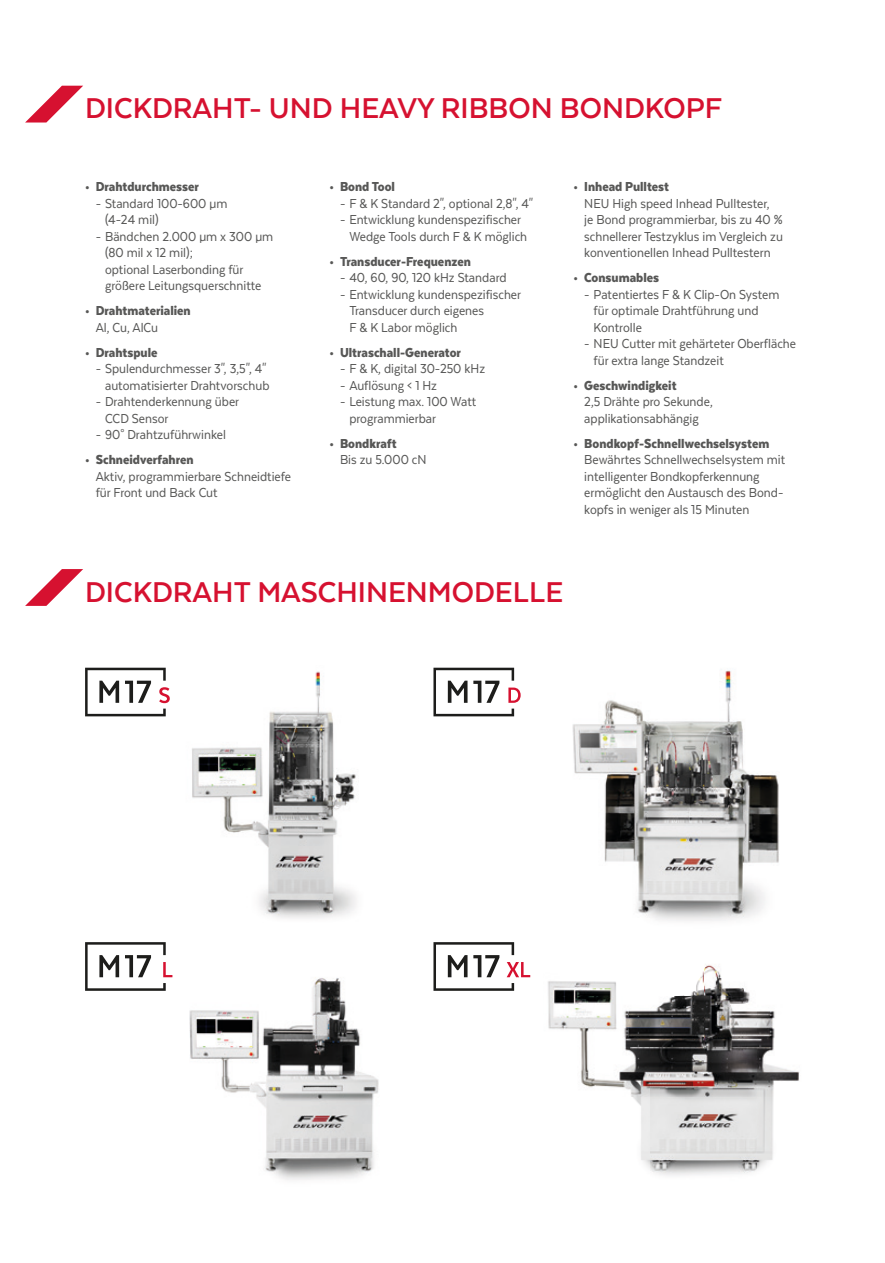
<style>
.page{position:relative;width:885px;height:1263px;background:#fff}
.page>*{position:absolute;margin:0;border:0;box-sizing:border-box;transform-origin:0 0}
.t1{font:700 33px "Texta";color:#d61130}
.t2{font:15px/16.5px "Texta Narrow";color:#575756}
.t3{font:900 15px "Texta Narrow";color:#575756}
</style>
<div class="page">
<svg style="left:25px;top:86px;width:58px;height:37px"></svg>
<img style="left:189px;top:977px;width:190px;height:203px">
<img style="left:192px;top:671px;width:164px;height:248px">
<img style="left:572px;top:670px;width:207px;height:251px">
<img style="left:548px;top:965px;width:252px;height:211px">
<svg style="left:85px;top:668px;width:85px;height:48px"></svg>
<svg style="left:433px;top:668px;width:87px;height:48px"></svg>
<svg style="left:85px;top:942px;width:87px;height:49px"></svg>
<svg style="left:433px;top:942px;width:97px;height:49px"></svg>
<svg style="left:25px;top:569px;width:58px;height:37px"></svg>
<h1 class="t1" style="left:85px;top:91px;width:638px">DICKDRAHT- UND HEAVY RIBBON BONDKOPF</h1>
<p class="t3" style="left:85px;top:179px;width:115px">• Drahtdurchmesser</p>
<p class="t2" style="left:105px;top:195px;width:124px;text-indent:-9px">- Standard 100-600 µm (4-24 mil)</p>
<p class="t2" style="left:105px;top:228px;width:170px;text-indent:-9px">- Bändchen 2.000 µm x 300 µm (80 mil x 12 mil);<br>optional Laserbonding für größere Leitungsquerschnitte</p>
<p class="t3" style="left:85px;top:303px;width:107px">• Drahtmaterialien</p>
<p class="t2" style="left:96px;top:319px;width:64px">Al, Cu, AlCu</p>
<p class="t3" style="left:85px;top:344px;width:74px">• Drahtspule</p>
<p class="t2" style="left:96px;top:360px;width:175px;text-align:right">- Spulendurchmesser 3", 3,5", 4" automatisierter Drahtvorschub</p>
<p class="t2" style="left:105px;top:393px;width:135px;text-indent:-9px">- Drahtenderkennung über<br>CCD Sensor</p>
<p class="t2" style="left:96px;top:426px;width:132px">- 90° Drahtzuführwinkel</p>
<p class="t3" style="left:85px;top:452px;width:110px">• Schneidverfahren</p>
<p class="t2" style="left:96px;top:468px;width:197px">Aktiv, programmierbare Schneidtiefe für Front und Back Cut</p>
<p class="t3" style="left:329px;top:179px;width:67px">• Bond Tool</p>
<p class="t2" style="left:340px;top:195px;width:195px">- F &amp; K Standard 2", optional 2,8", 4"</p>
<p class="t2" style="left:349px;top:211px;width:179px;text-indent:-9px">- Entwicklung kundenspezifischer<br>Wedge Tools durch F &amp; K möglich</p>
<p class="t3" style="left:329px;top:253px;width:143px">• Transducer-Frequenzen</p>
<p class="t2" style="left:340px;top:269px;width:168px">- 40, 60, 90, 120 kHz Standard</p>
<p class="t2" style="left:349px;top:286px;width:173px;text-indent:-9px">- Entwicklung kundenspezifischer<br>Transducer durch eigenes<br>F &amp; K Labor möglich</p>
<p class="t3" style="left:329px;top:344px;width:133px">• Ultraschall-Generator</p>
<p class="t2" style="left:340px;top:360px;width:146px">- F &amp; K, digital 30-250 kHz</p>
<p class="t2" style="left:340px;top:377px;width:98px">- Auflösung &lt; 1 Hz</p>
<p class="t2" style="left:349px;top:393px;width:128px;text-indent:-9px">- Leistung max. 100 Watt programmierbar</p>
<p class="t3" style="left:329px;top:435px;width:69px">• Bondkraft</p>
<p class="t2" style="left:340px;top:451px;width:88px">Bis zu 5.000 cN</p>
<p class="t3" style="left:573px;top:179px;width:97px">• Inhead Pulltest</p>
<p class="t2" style="left:584px;top:195px;width:200px">NEU High speed Inhead Pulltester,<br>je Bond programmierbar, bis zu 40 % schnellerer Testzyklus im Vergleich zu konventionellen Inhead Pulltestern</p>
<p class="t3" style="left:573px;top:270px;width:87px">• Consumables</p>
<p class="t2" style="left:593px;top:286px;width:187px;text-indent:-9px">- Patentiertes F &amp; K Clip-On System für optimale Drahtführung und<br>Kontrolle</p>
<p class="t2" style="left:593px;top:335px;width:204px;text-indent:-9px">- NEU Cutter mit gehärteter Oberfläche für extra lange Standzeit</p>
<p class="t3" style="left:573px;top:377px;width:104px">• Geschwindigkeit</p>
<p class="t2" style="left:584px;top:393px;width:130px">2,5 Drähte pro Sekunde, applikationsabhängig</p>
<p class="t3" style="left:573px;top:435px;width:197px">• Bondkopf-Schnellwechselsystem</p>
<p class="t2" style="left:584px;top:451px;width:202px">Bewährtes Schnellwechselsystem mit intelligenter Bondkopferkennung ermöglicht den Austausch des Bond&shy;kopfs in weniger als 15 Minuten</p>
<h1 class="t1" style="left:85px;top:575px;width:479px">DICKDRAHT MASCHINENMODELLE</h1>
</div>
